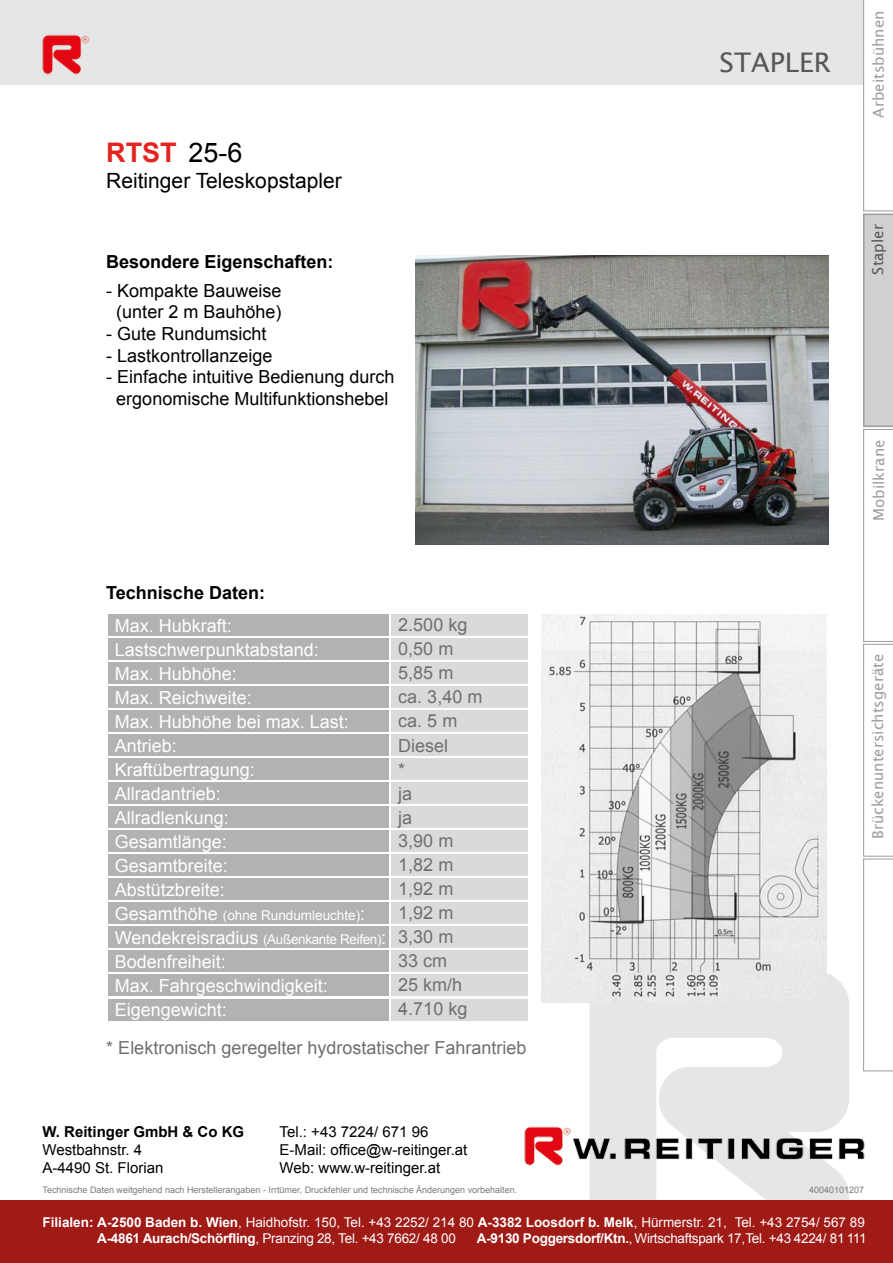
<style>
.page{position:relative;width:893px;height:1263px;background:#fff}
.page>*{position:absolute;margin:0;border:0;box-sizing:border-box;transform-origin:0 0}
.t1{font:700 27px "Arial";color:#e5231f}
.t2{font:27px "Lucida Sans";color:#575756}
.t3{font:21px "Arial";color:#000}
.t4{font:18px/24px "Arial";color:#fff}
.t5{font:18px/21.6px "Arial";color:#000;text-align:center}
.t6{font:18px/24px "Arial";color:#706f6f}
.t7{font:700 18px "Arial";color:#000}
.t8{font:15px/18px "Arial";color:#000}
.t9{font:15px "Lucida Sans";color:#9d9d9c}
.t10{font:700 15px "Arial";color:#000}
.t11{font:15px "Lucida Sans";color:#575756}
.t12{font:13.5px/16.4px "Arial";color:#fff}
.t13{font:13.5px "Arial";letter-spacing:-.02em;color:#fff}
.t14{font:9px "Arial";color:#7c7b7b}
.s1{font-weight:400;color:#000}
.s2{font-size:18px}
.s3{font-weight:700}
</style>
<div class="page">
<svg style="left:589px;top:973px;width:260px;height:227px;fill:#e6e6e6"></svg>
<div style="left:0;top:1200px;width:893px;height:63px;background:#a01a16"></div>
<div style="left:0;top:0;width:863px;height:85px;background:#e6e6e6"></div>
<svg style="left:863px;top:0;width:30px;height:1071px"></svg>
<img style="left:42px;top:34px;width:47px;height:41px">
<img style="left:524px;top:1123px;width:341px;height:45px">
<div style="left:108px;top:999px;width:281px;height:21px;background:#b3b2b2"></div>
<div style="left:391px;top:999px;width:136px;height:21px;background:#dadada"></div>
<div style="left:108px;top:614px;width:281px;height:22px;background:#b3b2b2"></div>
<div style="left:108px;top:638px;width:281px;height:22px;background:#b3b2b2"></div>
<div style="left:108px;top:662px;width:281px;height:22px;background:#b3b2b2"></div>
<div style="left:108px;top:686px;width:281px;height:22px;background:#b3b2b2"></div>
<div style="left:108px;top:710px;width:281px;height:22px;background:#b3b2b2"></div>
<div style="left:108px;top:734px;width:281px;height:22px;background:#b3b2b2"></div>
<div style="left:108px;top:758px;width:281px;height:22px;background:#b3b2b2"></div>
<div style="left:108px;top:782px;width:281px;height:22px;background:#b3b2b2"></div>
<div style="left:108px;top:806px;width:281px;height:22px;background:#b3b2b2"></div>
<div style="left:108px;top:830px;width:281px;height:22px;background:#b3b2b2"></div>
<div style="left:108px;top:854px;width:281px;height:22px;background:#b3b2b2"></div>
<div style="left:108px;top:878px;width:281px;height:22px;background:#b3b2b2"></div>
<div style="left:108px;top:902px;width:281px;height:22px;background:#b3b2b2"></div>
<div style="left:108px;top:926px;width:281px;height:22px;background:#b3b2b2"></div>
<div style="left:108px;top:950px;width:281px;height:22px;background:#b3b2b2"></div>
<div style="left:108px;top:974px;width:281px;height:22px;background:#b3b2b2"></div>
<div style="left:391px;top:614px;width:136px;height:22px;background:#dadada"></div>
<div style="left:391px;top:638px;width:136px;height:22px;background:#dadada"></div>
<div style="left:391px;top:662px;width:136px;height:22px;background:#dadada"></div>
<div style="left:391px;top:686px;width:136px;height:22px;background:#dadada"></div>
<div style="left:391px;top:710px;width:136px;height:22px;background:#dadada"></div>
<div style="left:391px;top:734px;width:136px;height:22px;background:#dadada"></div>
<div style="left:391px;top:758px;width:136px;height:22px;background:#dadada"></div>
<div style="left:391px;top:782px;width:136px;height:22px;background:#dadada"></div>
<div style="left:391px;top:806px;width:136px;height:22px;background:#dadada"></div>
<div style="left:391px;top:830px;width:136px;height:22px;background:#dadada"></div>
<div style="left:391px;top:854px;width:136px;height:22px;background:#dadada"></div>
<div style="left:391px;top:878px;width:136px;height:22px;background:#dadada"></div>
<div style="left:391px;top:902px;width:136px;height:22px;background:#dadada"></div>
<div style="left:391px;top:926px;width:136px;height:22px;background:#dadada"></div>
<div style="left:391px;top:950px;width:136px;height:22px;background:#dadada"></div>
<div style="left:391px;top:974px;width:136px;height:22px;background:#dadada"></div>
<img style="left:416px;top:255px;width:412px;height:289px">
<img style="left:542px;top:614px;width:285px;height:388px">
<h1 class="t1" style="left:106px;top:135px;width:138px">RTST <span class="s1">25-6</span></h1>
<p class="t3" style="left:106px;top:166px;width:237px">Reitinger Teleskopstapler</p>
<p class="t7" style="left:106px;top:250px;width:229px">Besondere Eigenschaften:</p>
<p class="t5" style="left:106px;top:280px;width:177px">- Kompakte Bauweise (unter 2 m Bauhöhe)</p>
<p class="t5" style="left:106px;top:323px;width:162px">- Gute Rundumsicht</p>
<p class="t5" style="left:106px;top:345px;width:168px">- Lastkontrollanzeige</p>
<p class="t5" style="left:106px;top:366px;width:290px">- Einfache intuitive Bedienung durch ergonomische Multifunktionshebel</p>
<p class="t7" style="left:106px;top:581px;width:160px">Technische Daten:</p>
<p class="t4" style="left:115px;top:614px;width:236px">Max. Hubkraft:<br>Lastschwerpunktabstand:<br>Max. Hubhöhe:<br>Max. Reichweite:<br>Max. Hubhöhe bei max. Last:<br>Antrieb:<br>Kraftübertragung:<br>Allradantrieb:<br>Allradlenkung:<br>Gesamtlänge:<br>Gesamtbreite:<br>Abstützbreite:</p>
<p class="t12" style="left:115px;top:903px;width:273px;line-height:24px"><span class="s2">Gesamthöhe</span> (ohne Rundumleuchte)<span class="s2">:<br>Wendekreisradius</span> (Außenkante Reifen)<span class="s2">:</span></p>
<p class="t4" style="left:115px;top:950px;width:215px">Bodenfreiheit:<br>Max. Fahrgeschwindigkeit:<br>Eigengewicht:</p>
<p class="t6" style="left:106px;top:1035px;width:422px">* Elektronisch geregelter hydrostatischer Fahrantrieb</p>
<p class="t6" style="left:398px;top:613px;width:86px">2.500 kg<br>0,50 m<br>5,85 m<br>ca. 3,40 m ca. 5 m<br>Diesel<br>*<br>ja<br>ja<br>3,90 m<br>1,82 m<br>1,92 m<br>1,92 m<br>3,30 m<br>33 cm<br>25 km/h<br>4.710 kg</p>
<p class="t10" style="left:43px;top:1121px;width:203px">W. Reitinger GmbH &amp; Co KG</p>
<p class="t8" style="left:43px;top:1141px;width:122px">Westbahnstr. 4<br>A-4490 St. Florian</p>
<p class="t8" style="left:280px;top:1123px;width:189px">Tel.: +43 7224/ 671 96<br>E-Mail: office@w-reitinger.at<br>Web: www.w-reitinger.at</p>
<p class="t14" style="left:43px;top:1183px;width:476px">Technische Daten weitgehend nach Herstellerangaben - Irrtümer, Druckfehler und technische Änderungen vorbehalten.</p>
<h1 class="t2" style="left:720px;top:47px;width:113px">STAPLER</h1>
<p class="t9" style="left:870px;top:118px;width:108px;rotate:-90deg">ARBEITSBÜHNEN</p>
<p class="t11" style="left:869px;top:275px;width:52px;rotate:-90deg">STAPLER</p>
<p class="t9" style="left:870px;top:521px;width:83px;rotate:-90deg">MOBILKRANE</p>
<p class="t9" style="left:869px;top:839px;width:187px;rotate:-90deg">BRÜCKENUNTERSICHTSGERÄTE</p>
<p class="t14" style="left:809px;top:1183px;width:57px">40040101207</p>
<p class="t12" style="left:97px;top:1214px;width:769px;text-indent:-55px"><span class="s3">Filialen: A-2500 Baden b. Wien</span>, Haidhofstr. 150, Tel. +43 2252/ 214 80 <span class="s3">A-3382 Loosdorf b. Melk</span>, Hürmerstr. 21, Tel. +43 2754/ 567 89<br><span class="s3">A-4861 Aurach/Schörfling</span>, Pranzing 28, Tel. +43 7662/ 48 00</p>
<p class="t13" style="left:477px;top:1230px;width:391px"><span class="s3">A-9130 Poggersdorf/Ktn.</span>, Wirtschaftspark 17, Tel. +43 4224/ 81 111</p>
</div>
